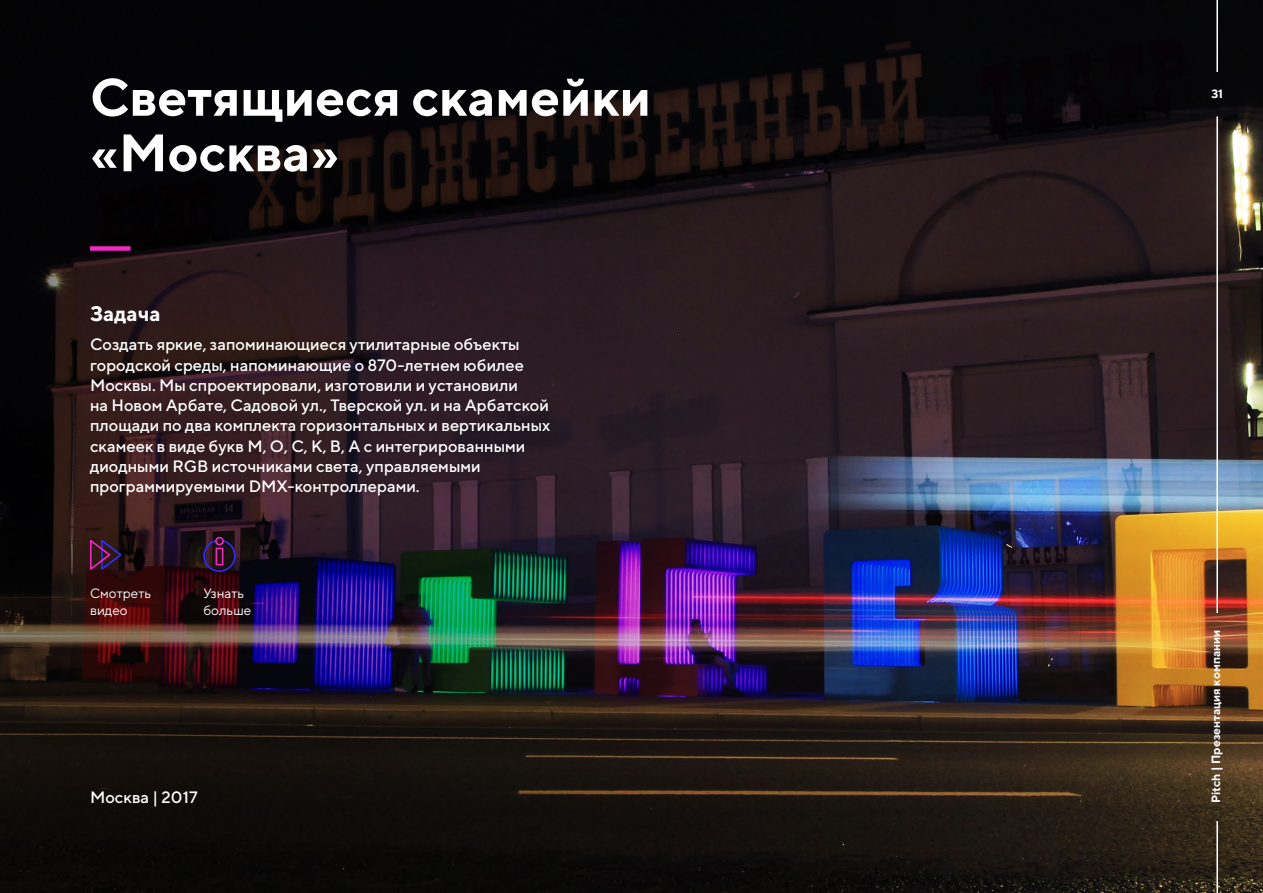
<style>
.page{position:relative;width:1263px;height:893px;background:#fff}
.page>*{position:absolute;margin:0;border:0;box-sizing:border-box;transform-origin:0 0}
.t1{font:700 52.5px/55.5px "TT Norms";color:#fff}
.t2{font:700 21px "TT Norms";color:#fff}
.t3{font:500 16.5px/20.2px "TT Norms";color:#fff}
.t4{font:13.5px/16.5px "TT Norms";color:#fff}
.t5{font:700 12px "TT Norms";color:#fff}
</style>
<div class="page">
<img style="left:0;top:0;width:1263px;height:893px">
<div style="left:90px;top:246px;width:40px;height:5px;background:#f128c1"></div>
<svg style="left:203px;top:537px;width:33px;height:35px"></svg>
<svg style="left:90px;top:540px;width:32px;height:30px"></svg>
<hr style="left:1216px;top:821px;width:2px;height:72px;background:#fff">
<hr style="left:1216px;top:116px;width:2px;height:497px;background:#fff">
<hr style="left:1216px;top:0;width:2px;height:72px;background:#fff">
<h1 class="t1" style="left:90px;top:68px;width:562px">Светящиеся скамейки «Москва»</h1>
<p class="t2" style="left:90px;top:300px;width:72px">Задача</p>
<p class="t3" style="left:90px;top:334px;width:462px">Создать яркие, запоминающиеся утилитарные объекты городской среды, напоминающие о 870-летнем юбилее Москвы. Мы спроектировали, изготовили и установили<br>на Новом Арбате, Садовой ул., Тверской ул. и на Арбатской площади по два комплекта горизонтальных и вертикальных скамеек в виде букв М, О, С, К, В, А с интегрированными диодными RGB источниками света, управляемыми программируемыми DMX-контроллерами.</p>
<p class="t4" style="left:90px;top:585px;width:63px">Смотреть видео</p>
<p class="t4" style="left:203px;top:585px;width:49px">Узнать больше</p>
<p class="t3" style="left:90px;top:787px;width:109px">Москва | 2017</p>
<p class="t5" style="left:1211px;top:87px;width:13px">31</p>
<p class="t5" style="left:1208px;top:803px;width:175px;rotate:-90deg">Pitch | Презентация компании</p>
</div>
